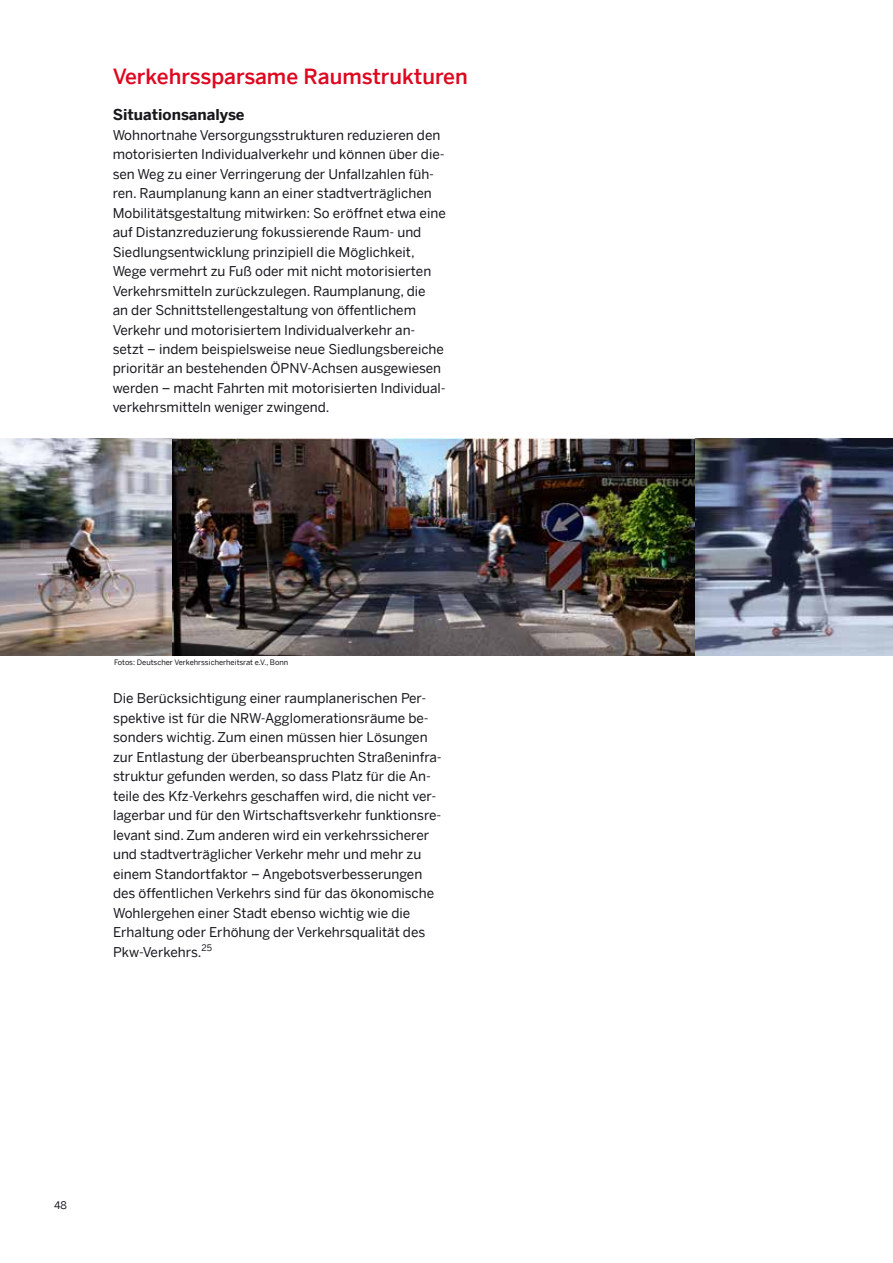
<style>
.page{position:relative;width:893px;height:1263px;background:#fff}
.page>*{position:absolute;margin:0;border:0;box-sizing:border-box;transform-origin:0 0}
.t1{font:500 21px "Benton Sans";color:#de0720}
.t2{font:700 15px "Benton Sans";color:#18171c}
.t3{font:13.5px/19.5px "Benton Sans";color:#18171c}
.t4{font:10.5px "Benton Sans";color:#18171c}
.t5{font:7.5px "Benton Sans";color:#18171c}
</style>
<div class="page">
<img style="left:172px;top:439px;width:524px;height:216px">
<img style="left:696px;top:439px;width:197px;height:216px">
<img style="left:0;top:439px;width:172px;height:216px">
<h1 class="t1" style="left:113px;top:64px;width:356px">Verkehrssparsame Raumstrukturen</h1>
<p class="t2" style="left:113px;top:106px;width:133px">Situationsanalyse</p>
<p class="t3" style="left:113px;top:125px;width:335px">Wohnortnahe Versorgungsstrukturen reduzieren den motorisierten Individualverkehr und können über die&shy;sen Weg zu einer Verringerung der Unfallzahlen füh&shy;ren. Raumplanung kann an einer stadtverträglichen Mobilitätsgestaltung mitwirken: So eröffnet etwa eine auf Distanzreduzierung fokussierende Raum- und Siedlungsentwicklung prinzipiell die Möglichkeit, Wege vermehrt zu Fuß oder mit nicht motorisierten Verkehrsmitteln zurückzulegen. Raumplanung, die<br>an der Schnittstellengestaltung von öffentlichem Verkehr und motorisiertem Individualverkehr an&shy;setzt – indem beispielsweise neue Siedlungsbereiche prioritär an bestehenden ÖPNV-Achsen ausgewiesen werden – macht Fahrten mit motorisierten Individual&shy;verkehrsmitteln weniger zwingend.</p>
<p class="t5" style="left:114px;top:658px;width:176px">Fotos: Deutscher Verkehrssicherheitsrat e.V., Bonn</p>
<p class="t3" style="left:113px;top:688px;width:330px">Die Berücksichtigung einer raumplanerischen Per&shy;spektive ist für die NRW-Agglomerationsräume be&shy;sonders wichtig. Zum einen müssen hier Lösungen zur Entlastung der überbeanspruchten Straßeninfra&shy;struktur gefunden werden, so dass Platz für die An&shy;teile des Kfz-Verkehrs geschaffen wird, die nicht ver&shy;lagerbar und für den Wirtschaftsverkehr funktionsre&shy;levant sind. Zum anderen wird ein verkehrssicherer und stadtverträglicher Verkehr mehr und mehr zu einem Standortfaktor – Angebotsverbesserungen des öffentlichen Verkehrs sind für das ökonomische Wohlergehen einer Stadt ebenso wichtig wie die Erhaltung oder Erhöhung der Verkehrsqualität des Pkw-Verkehrs.<sup>25</sup></p>
<p class="t4" style="left:54px;top:1199px;width:14px">48</p>
</div>
